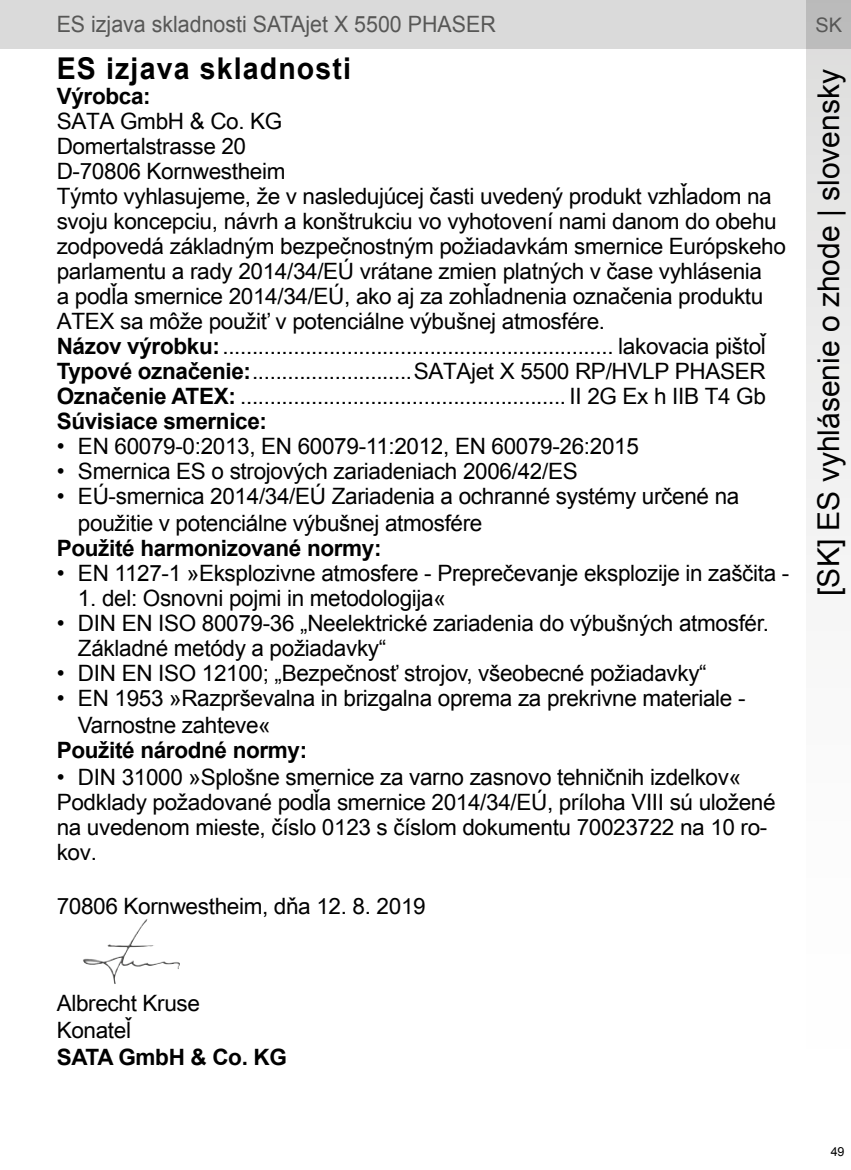
<style>
.page{position:relative;width:851px;height:1170px;background:#fff}
.page>*{position:absolute;margin:0;border:0;box-sizing:border-box;transform-origin:0 0}
.t1{font:30px "Arial";color:#000}
.t2{font:700 30px "Arial";letter-spacing:.04em;color:#000;scale:.95 1}
.t3{font:22.5px/25px "Arial Unicode MS";letter-spacing:-.015em;color:#000}
.t4{font:22.5px/27px "Arial";letter-spacing:-.015em;color:#000}
.t5{font:700 22.5px "Arial";letter-spacing:-.015em;color:#000}
.t6{font:22.5px "Arial";color:#575756;scale:.95 1}
.t7{font:20px "Arial";color:#575756}
.t8{font:12.5px "Arial";color:#000}
.s1{font-family:"Arial";font-weight:700}
</style>
<div class="page">
<div style="left:0;top:0;width:850px;height:49px;background:#dadada"></div>
<svg style="left:806px;top:0;width:44px;height:555px"></svg>
<img style="left:83px;top:919px;width:97px;height:65px">
<p class="t6" style="left:57px;top:10px;width:463px">ES izjava skladnosti SATAjet X 5500 PHASER</p>
<p class="t7" style="left:815px;top:11px;width:28px">SK</p>
<h1 class="t2" style="left:57px;top:48px;width:311px">ES izjava skladnosti</h1>
<p class="t5" style="left:57px;top:81px;width:95px">Výrobca:</p>
<p class="t3" style="left:57px;top:108px;width:730px">SATA GmbH &amp; Co. KG<br>Domertalstrasse 20<br>D-70806 Kornwestheim<br>Týmto vyhlasujeme, že v nasledujúcej časti uvedený produkt vzhľadom na svoju koncepciu, návrh a konštrukciu vo vyhotovení nami danom do obehu zodpovedá základným bezpečnostným požiadavkám smernice Európskeho parlamentu a rady 2014/34/EÚ vrátane zmien platných v čase vyhlásenia<br>a podľa smernice 2014/34/EÚ, ako aj za zohľadnenia označenia produktu ATEX sa môže použiť v potenciálne výbušnej atmosfére.<br><span class="s1">Názov výrobku:</span>.................................................................. lakovacia pištoľ <span class="s1">Typové označenie:</span>...........................SATAjet X 5500 RP/HVLP PHASER <span class="s1">Označenie ATEX:</span> ....................................................... II 2G Ex h IIB T4 Gb</p>
<p class="t5" style="left:57px;top:406px;width:212px">Súvisiace smernice:</p>
<p class="t4" style="left:57px;top:432px;width:583px">• EN 60079-0:2013, EN 60079-11:2012, EN 60079-26:2015</p>
<p class="t4" style="left:57px;top:457px;width:522px">• Smernica ES o strojových zariadeniach 2006/42/ES</p>
<p class="t4" style="left:78px;top:482px;width:662px;text-indent:-21px">• EÚ-smernica 2014/34/EÚ Zariadenia a ochranné systémy určené na použitie v potenciálne výbušnej atmosfére</p>
<p class="t5" style="left:57px;top:533px;width:326px">Použité harmonizované normy:</p>
<p class="t4" style="left:57px;top:559px;width:734px">• EN 1127-1 »Eksplozivne atmosfere - Preprečevanje eksplozije in zaščita -</p>
<p class="t4" style="left:78px;top:584px;width:369px">1. del: Osnovni pojmi in metodologija«</p>
<p class="t4" style="left:78px;top:610px;width:692px;line-height:25px;text-indent:-21px">• DIN EN ISO 80079-36 „Neelektrické zariadenia do výbušných atmosfér.<br>Základné metódy a požiadavky“</p>
<p class="t4" style="left:57px;top:659px;width:651px">• DIN EN ISO 12100; „Bezpečnosť strojov, všeobecné požiadavky“</p>
<p class="t4" style="left:78px;top:684px;width:669px;text-indent:-21px">• EN 1953 »Razprševalna in brizgalna oprema za prekrivne materiale -<br>Varnostne zahteve«</p>
<p class="t5" style="left:57px;top:735px;width:252px">Použité národné normy:</p>
<p class="t4" style="left:57px;top:763px;width:686px">• DIN 31000 »Splošne smernice za varno zasnovo tehničnih izdelkov«</p>
<p class="t3" style="left:57px;top:789px;width:720px">Podklady požadované podľa smernice 2014/34/EÚ, príloha VIII sú uložené na uvedenom mieste, číslo 0123 s číslom dokumentu 70023722 na 10 ro&shy;kov.</p>
<p class="t3" style="left:57px;top:893px;width:370px">70806 Kornwestheim, dňa 12. 8. 2019</p>
<h1 class="t1" style="left:808px;top:596px;width:528px;rotate:-90deg">[SK] ES vyhlásenie o zhode | slovensky</h1>
<p class="t3" style="left:57px;top:989px;width:145px;line-height:27px">Albrecht Kruse<br>Konateľ</p>
<p class="t5" style="left:57px;top:1042px;width:232px">SATA GmbH &amp; Co. KG</p>
<p class="t8" style="left:830px;top:1143px;width:15px">49</p>
</div>
